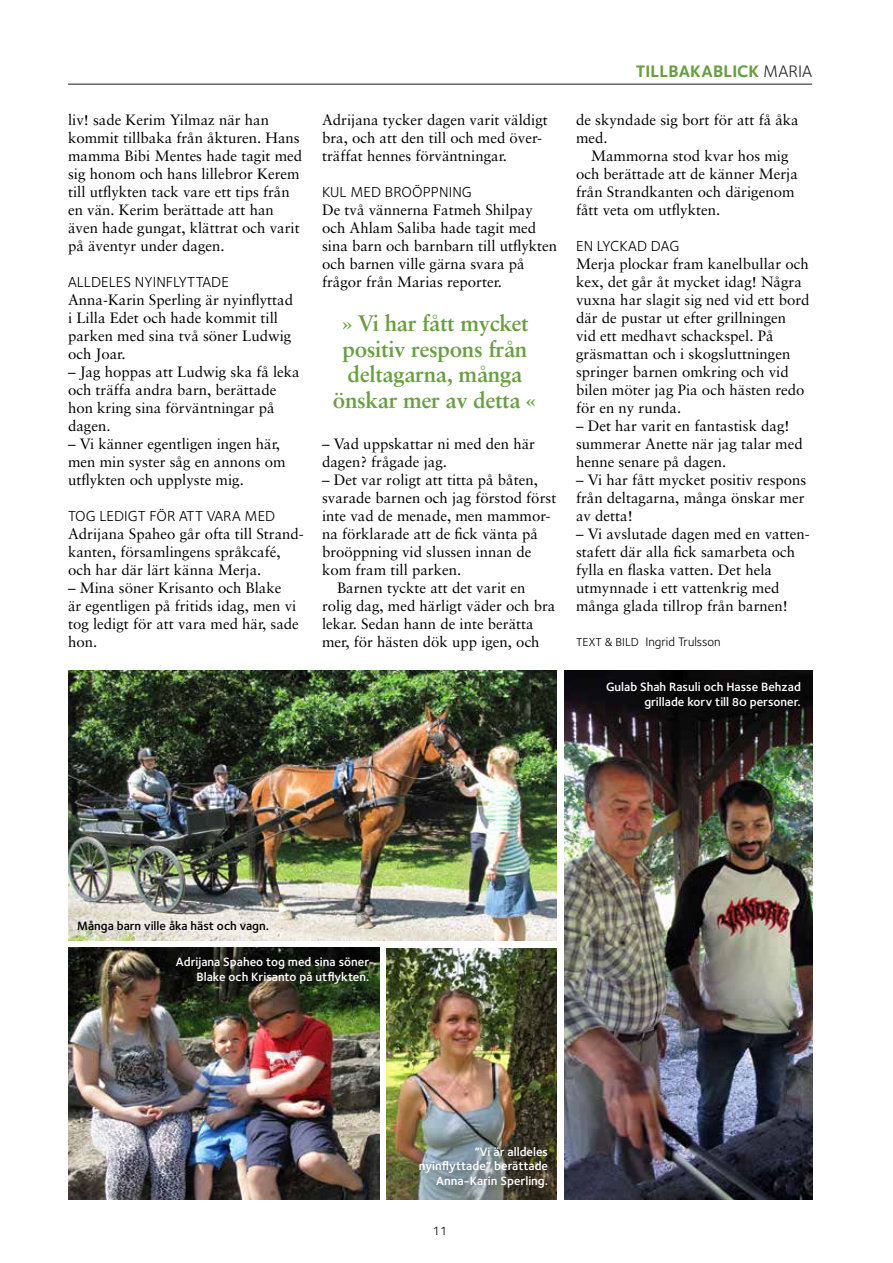
<style>
.page{position:relative;width:893px;height:1263px;background:#fff}
.page>*{position:absolute;margin:0;border:0;box-sizing:border-box;transform-origin:0 0}
.t1{font:700 22.5px/25.7px "Sabon";letter-spacing:-.015em;color:#689f40;text-align:center}
.t2{font:17.25px "Foundry Sterling Bold OSF";color:#689f40}
.t3{font:15px/18px "Sabon";color:#000}
.t4{font:15px "Foundry Sterling";letter-spacing:.005em;color:#000}
.t5{font:12.75px "Foundry Sterling";color:#000}
.t6{font:12.45px/15px "Foundry Sterling Demi OSF";color:#fff;text-align:right}
.t7{font:12.45px "Foundry Sterling Demi OSF";color:#000}
.t8{font:12.3px "Foundry Sterling";color:#000}
.s1{font-family:"Foundry Sterling";color:#292929}
.s2{font-size:12px}
</style>
<div class="page">
<hr style="left:68px;top:84px;width:744px;height:1px;background:#191919">
<img style="left:387px;top:948px;width:170px;height:251px">
<img style="left:68px;top:948px;width:311px;height:251px">
<img style="left:564px;top:671px;width:248px;height:528px">
<img style="left:68px;top:671px;width:489px;height:269px">
<div style="left:602px;top:677px;width:209px;height:42px;background:#090909"></div>
<div style="left:172px;top:953px;width:207px;height:42px;background:#000;opacity:.24"></div>
<div style="left:415px;top:1142px;width:143px;height:56px;background:#000;opacity:.28"></div>
<p class="t3" style="left:68px;top:111px;width:236px">liv! sade Kerim Yilmaz när han kommit tillbaka från åkturen. Hans mamma Bibi Mentes hade tagit med sig honom och hans lillebror Kerem till utflykten tack vare ett tips från en vän. Kerim berättade att han även hade gungat, klättrat och varit på äventyr under dagen.</p>
<p class="t4" style="left:68px;top:272px;width:162px">ALLDELES NYINFLYTTADE</p>
<p class="t3" style="left:68px;top:291px;width:227px">Anna-Karin Sperling är nyinflyttad i Lilla Edet och hade kommit till parken med sina två söner Ludwig och Joar.</p>
<p class="t3" style="left:68px;top:363px;width:233px">– Jag hoppas att Ludwig ska få leka och träffa andra barn, berättade hon kring sina förväntningar på dagen.</p>
<p class="t3" style="left:68px;top:435px;width:219px">– Vi känner egentligen ingen här, men min syster såg en annons om utflykten och upplyste mig.</p>
<p class="t4" style="left:68px;top:506px;width:209px">TOG LEDIGT FÖR ATT VARA MED</p>
<p class="t3" style="left:68px;top:525px;width:237px">Adrijana Spaheo går ofta till Strand&shy;kanten, församlingens språkcafé, och har där lärt känna Merja.</p>
<p class="t3" style="left:68px;top:579px;width:232px">– Mina söner Krisanto och Blake<br>är egentligen på fritids idag, men vi tog ledigt för att vara med här, sade hon.</p>
<p class="t3" style="left:322px;top:111px;width:227px">Adrijana tycker dagen varit väldigt bra, och att den till och med över&shy;träffat hennes förväntningar.</p>
<p class="t4" style="left:322px;top:182px;width:151px">KUL MED BROÖPPNING</p>
<p class="t3" style="left:322px;top:201px;width:237px">De två vännerna Fatmeh Shilpay och Ahlam Saliba hade tagit med sina barn och barnbarn till utflykten och barnen ville gärna svara på frågor från Marias reporter.</p>
<h1 class="t1" style="left:333px;top:310px;width:206px">» Vi har fått mycket positiv respons från deltagarna, många önskar mer av detta «</h1>
<p class="t3" style="left:322px;top:435px;width:214px">– Vad uppskattar ni med den här dagen? frågade jag.</p>
<p class="t3" style="left:322px;top:471px;width:217px">– Det var roligt att titta på båten,</p>
<p class="t3" style="left:322px;top:489px;width:236px">svarade barnen och jag förstod först</p>
<p class="t3" style="left:322px;top:507px;width:230px">inte vad de menade, men mammor-</p>
<p class="t3" style="left:322px;top:525px;width:217px">na förklarade att de fick vänta på</p>
<p class="t3" style="left:322px;top:543px;width:211px">broöppning vid slussen innan de</p>
<p class="t3" style="left:322px;top:561px;width:141px">kom fram till parken.</p>
<p class="t3" style="left:337px;top:579px;width:190px">Barnen tyckte att det varit en</p>
<p class="t3" style="left:322px;top:597px;width:235px">rolig dag, med härligt väder och bra</p>
<p class="t3" style="left:322px;top:615px;width:213px">lekar. Sedan hann de inte berätta</p>
<p class="t3" style="left:322px;top:633px;width:219px">mer, för hästen dök upp igen, och</p>
<p class="t2" style="left:636px;top:59px;width:178px">TILLBAKABLICK <span class="s1">MARIA</span></p>
<p class="t3" style="left:576px;top:111px;width:224px">de skyndade sig bort för att få åka med.</p>
<p class="t3" style="left:576px;top:147px;width:223px;text-indent:15px">Mammorna stod kvar hos mig och berättade att de känner Merja från Strandkanten och därigenom fått veta om utflykten.</p>
<p class="t4" style="left:576px;top:236px;width:105px">EN LYCKAD DAG</p>
<p class="t3" style="left:576px;top:255px;width:235px">Merja plockar fram kanelbullar och kex, det går åt mycket idag! Några vuxna har slagit sig ned vid ett bord där de pustar ut efter grillningen vid ett medhavt schackspel. På gräsmattan och i skogsluttningen springer barnen omkring och vid bilen möter jag Pia och hästen redo för en ny runda.</p>
<p class="t3" style="left:576px;top:417px;width:228px">– Det har varit en fantastisk dag! summerar Anette när jag talar med henne senare på dagen.</p>
<p class="t3" style="left:576px;top:471px;width:232px">– Vi har fått mycket positiv respons från deltagarna, många önskar mer av detta!</p>
<p class="t3" style="left:576px;top:525px;width:235px">– Vi avslutade dagen med en vatten&shy;stafett där alla fick samarbeta och fylla en flaska vatten. Det hela utmynnade i ett vattenkrig med många glada tillrop från barnen!</p>
<p class="t5" style="left:576px;top:632px;width:146px"><span class="s2">TEXT &amp; BILD</span> Ingrid Trulsson</p>
<p class="t6" style="left:606px;top:679px;width:196px">Gulab Shah Rasuli och Hasse Behzad grillade korv till 80 personer.</p>
<p class="t7" style="left:77px;top:917px;width:193px">Många barn ville åka häst och vagn.</p>
<p class="t6" style="left:176px;top:954px;width:195px">Adrijana Spaheo tog med sina söner<br>Blake och Krisanto på utflykten.</p>
<p class="t6" style="left:419px;top:1143px;width:131px">”Vi är alldeles nyinflyttade” berättade<br>Anna-Karin Sperling.</p>
<p class="t8" style="left:433px;top:1222px;width:16px">11</p>
</div>
